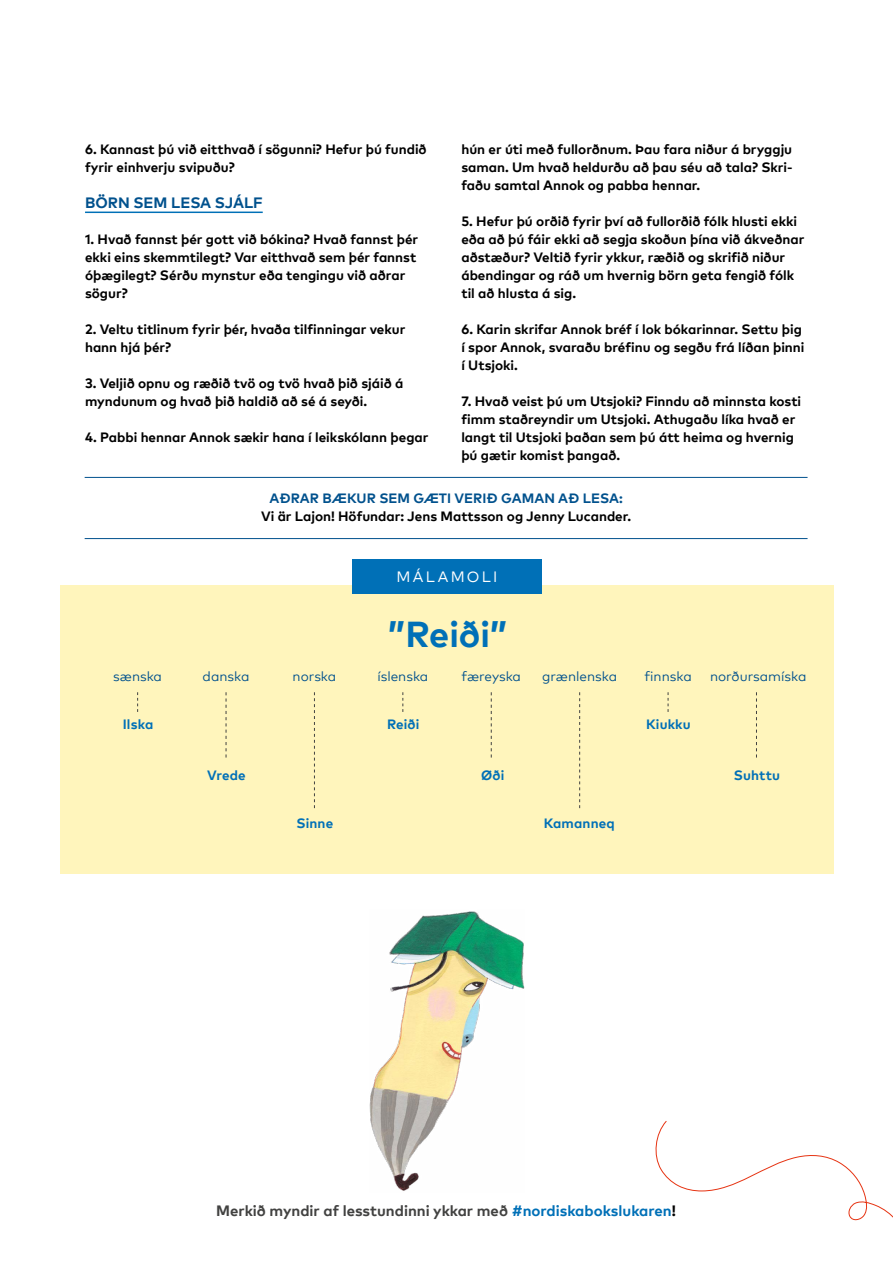
<style>
.page{position:relative;width:893px;height:1263px;background:#fff}
.page>*{position:absolute;margin:0;border:0;box-sizing:border-box;transform-origin:0 0}
.t1{font:700 36px "Mark Pro";color:#0070b7}
.Footer_tagline{font:700 15px "Mark Pro";color:#424241}
.Alleviivattu_väliotsikko{font:700 15px "Mark Pro";color:#00518d}
.t2{font:15px "Mark Pro";letter-spacing:.15em;color:#fff}
.P_9_12_bold_space{font:700 13.5px/18px "Mark Pro";color:#000}
.t3{font:13.5px "Mark Pro";color:#00518d}
.P_9_bold_tagline{font:700 13.5px "Mark Pro";color:#000}
.t4{font:700 13.5px "Mark Pro";letter-spacing:.01em;color:#0070b7}
.P_9_bold_tagline-2{font:700 13.5px "Mark Pro";letter-spacing:.005em;color:#00518d}
.s1{color:#0070b7}
.s2{color:#000}
</style>
<div class="page">
<hr style="left:85px;top:477px;width:722px;height:1px;background:#00518d">
<hr style="left:85px;top:538px;width:722px;height:1px;background:#00518d">
<div style="left:60px;top:586px;width:774px;height:288px;background:#fff5bc"></div>
<div style="left:352px;top:559px;width:190px;height:34px;background:#0070b7"></div>
<svg style="left:137px;top:692px;width:1px;height:20px"></svg>
<svg style="left:402px;top:692px;width:1px;height:20px"></svg>
<svg style="left:668px;top:692px;width:1px;height:20px"></svg>
<svg style="left:226px;top:692px;width:1px;height:65px"></svg>
<svg style="left:491px;top:692px;width:1px;height:65px"></svg>
<svg style="left:756px;top:692px;width:1px;height:65px"></svg>
<svg style="left:314px;top:692px;width:1px;height:116px"></svg>
<svg style="left:579px;top:692px;width:1px;height:116px"></svg>
<hr style="left:85px;top:212px;width:178px;height:1px;background:#0070b7">
<img style="left:370px;top:911px;width:154px;height:280px">
<svg style="left:655px;top:1121px;width:238px;height:100px"></svg>
<p class="P_9_12_bold_space" style="left:461px;top:139px;width:333px;text-align:justify">hún er úti með fullorðnum. Þau fara niður á bryggju saman. Um hvað heldurðu að þau séu að tala? Skri&shy;faðu samtal Annok og pabba hennar.</p>
<p class="P_9_12_bold_space" style="left:461px;top:211px;width:345px">5. Hefur þú orðið fyrir því að fullorðið fólk hlusti ekki eða að þú fáir ekki að segja skoðun þína við ákveðnar aðstæður? Veltið fyrir ykkur, ræðið og skrifið niður ábendingar og ráð um hvernig börn geta fengið fólk til að hlusta á sig.</p>
<p class="P_9_12_bold_space" style="left:461px;top:319px;width:345px">6. Karin skrifar Annok bréf í lok bókarinnar. Settu þig í spor Annok, svaraðu bréfinu og segðu frá líðan þinni í Utsjoki.</p>
<p class="P_9_12_bold_space" style="left:461px;top:391px;width:341px">7. Hvað veist þú um Utsjoki? Finndu að minnsta kosti fimm staðreyndir um Utsjoki. Athugaðu líka hvað er langt til Utsjoki þaðan sem þú átt heima og hvernig þú gætir komist þangað.</p>
<p class="P_9_bold_tagline-2" style="left:269px;top:488px;width:355px">AÐRAR BÆKUR SEM GÆTI VERIÐ GAMAN AÐ LESA:</p>
<p class="P_9_bold_tagline" style="left:261px;top:506px;width:371px">Vi är Lajon! Höfundar: Jens Mattsson og Jenny Lucander.</p>
<p class="P_9_12_bold_space" style="left:85px;top:139px;width:343px">6. Kannast þú við eitthvað í sögunni? Hefur þú fundið fyrir einhverju svipuðu?</p>
<p class="Alleviivattu_väliotsikko" style="left:85px;top:191px;width:179px">BÖRN SEM LESA SJÁLF</p>
<p class="P_9_12_bold_space" style="left:85px;top:229px;width:335px">1. Hvað fannst þér gott við bókina? Hvað fannst þér ekki eins skemmtilegt? Var eitthvað sem þér fannst óþægilegt? Sérðu mynstur eða tengingu við aðrar sögur?</p>
<p class="P_9_12_bold_space" style="left:85px;top:319px;width:322px">2. Veltu titlinum fyrir þér, hvaða tilfinningar vekur hann hjá þér?</p>
<p class="P_9_12_bold_space" style="left:85px;top:373px;width:320px">3. Veljið opnu og ræðið tvö og tvö hvað þið sjáið á myndunum og hvað þið haldið að sé á seyði.</p>
<p class="P_9_12_bold_space" style="left:85px;top:427px;width:345px">4. Pabbi hennar Annok sækir hana í leikskólann þegar</p>
<p class="t2" style="left:397px;top:565px;width:102px">MÁLAMOLI</p>
<h1 class="t1" style="left:388px;top:607px;width:121px">”Reiði”</h1>
<p class="t3" style="left:113px;top:666px;width:50px">sænska</p>
<p class="t3" style="left:203px;top:666px;width:48px">danska</p>
<p class="t3" style="left:293px;top:666px;width:45px">norska</p>
<p class="t3" style="left:377px;top:666px;width:53px">íslenska</p>
<p class="t3" style="left:461px;top:666px;width:61px">færeyska</p>
<p class="t3" style="left:542px;top:666px;width:77px">grænlenska</p>
<p class="t3" style="left:644px;top:666px;width:49px">finnska</p>
<p class="t3" style="left:710px;top:666px;width:98px">norðursamíska</p>
<p class="t4" style="left:123px;top:714px;width:32px">Ilska</p>
<p class="t4" style="left:387px;top:714px;width:34px">Reiði</p>
<p class="t4" style="left:646px;top:714px;width:46px">Kiukku</p>
<p class="t4" style="left:207px;top:765px;width:40px">Vrede</p>
<p class="t4" style="left:481px;top:765px;width:25px">Øði</p>
<p class="t4" style="left:734px;top:765px;width:48px">Suhttu</p>
<p class="t4" style="left:296px;top:813px;width:38px">Sinne</p>
<p class="t4" style="left:544px;top:813px;width:73px">Kamanneq</p>
<p class="Footer_tagline" style="left:216px;top:1199px;width:461px">Merkið myndir af lesstundinni ykkar með <span class="s1">#nordiskabokslukaren</span><span class="s2">!</span></p>
</div>
